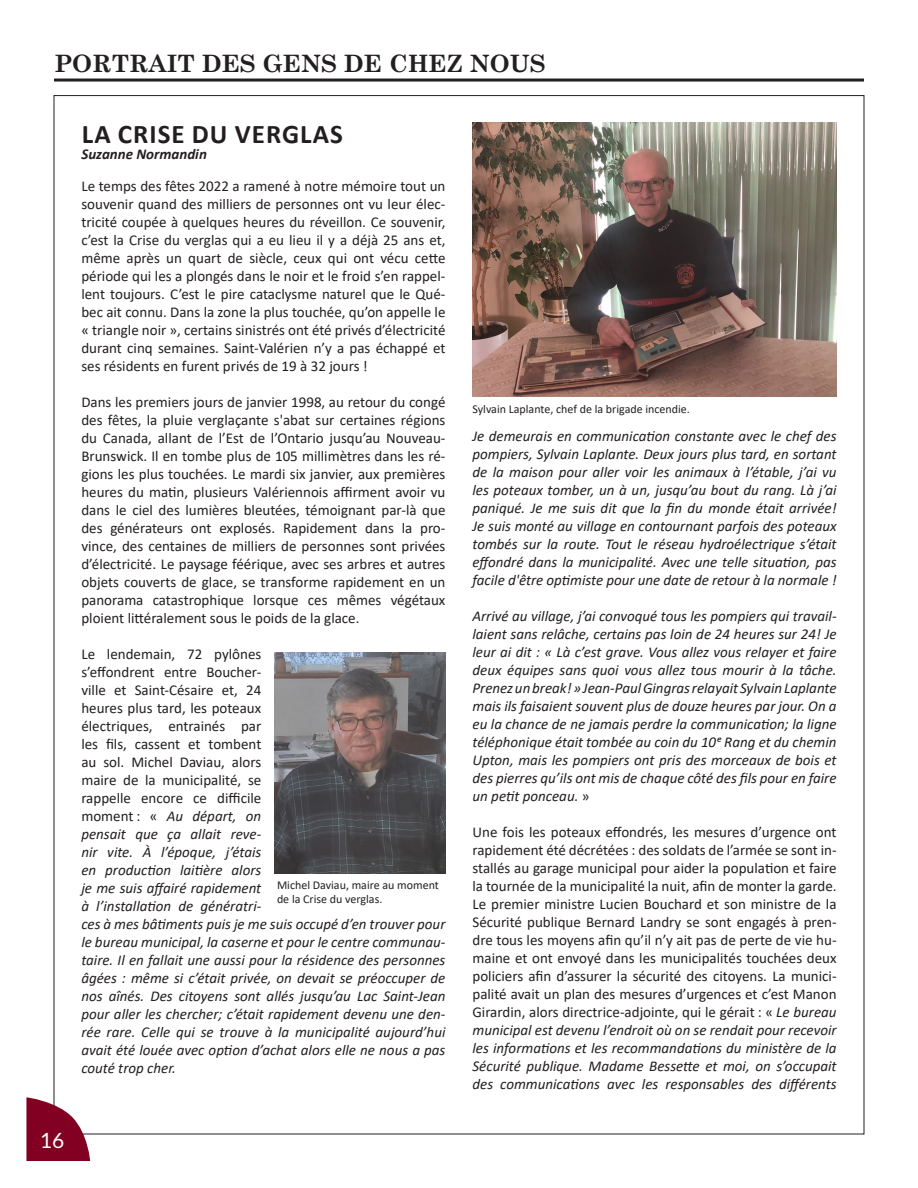
<style>
.page{position:relative;width:918px;height:1188px;background:#fff}
.page>*{position:absolute;margin:0;border:0;box-sizing:border-box;transform-origin:0 0}
.t1{font:700 27px "Calibri";letter-spacing:.04em;color:#231f20}
.titre{font:700 24px "Century Schoolbook";color:#231f20}
.t2{font:21px "Lato";color:#fff}
.t3{font:15px/18px "Calibri";color:#231f20;text-align:justify}
.t4{font:italic 15px/18px "Calibri";color:#231f20;text-align:justify}
.t5{font:italic 700 15px "Calibri";color:#231f20}
.t6{font:12px/14.4px "Calibri";color:#231f20}
.s1{font-style:normal}
.s2{font-style:italic}
</style>
<div class="page">
<hr style="left:54px;top:79px;width:810px;height:3px;background:#231f20">
<img style="left:275px;top:653px;width:171px;height:220px">
<img style="left:472px;top:123px;width:365px;height:273px">
<svg style="left:26px;top:1097px;width:64px;height:64px"></svg>
<p class="titre" style="left:54px;top:44px;width:493px">PORTRAIT DES GENS DE CHEZ NOUS</p>
<p class="t1" style="left:82px;top:115px;width:263px">LA CRISE DU VERGLAS</p>
<p class="t5" style="left:81px;top:144px;width:127px">Suzanne Normandin</p>
<p class="t3" style="left:81px;top:176px;width:366px">Le temps des fêtes 2022 a ramené à notre mémoire tout un souvenir quand des milliers de personnes ont vu leur élec&shy;tricité coupée à quelques heures du réveillon. Ce souvenir, c’est la Crise du verglas qui a eu lieu il y a déjà 25 ans et, même après un quart de siècle, ceux qui ont vécu cette période qui les a plongés dans le noir et le froid s’en rappel&shy;lent toujours. C’est le pire cataclysme naturel que le Qué&shy;bec ait connu. Dans la zone la plus touchée, qu’on appelle le « triangle noir », certains sinistrés ont été privés d’électricité durant cinq semaines. Saint-Valérien n’y a pas échappé et ses résidents en furent privés de 19 à 32 jours !</p>
<p class="t3" style="left:81px;top:392px;width:366px">Dans les premiers jours de janvier 1998, au retour du congé des fêtes, la pluie verglaçante s'abat sur certaines régions du Canada, allant de l’Est de l’Ontario jusqu’au Nouveau-Brunswick. Il en tombe plus de 105 millimètres dans les ré&shy;gions les plus touchées. Le mardi six janvier, aux premières heures du matin, plusieurs Valériennois affirment avoir vu dans le ciel des lumières bleutées, témoignant par-là que des générateurs ont explosés. Rapidement dans la pro&shy;vince, des centaines de milliers de personnes sont privées d’électricité. Le paysage féérique, avec ses arbres et autres objets couverts de glace, se transforme rapidement en un panorama catastrophique lorsque ces mêmes végétaux ploient littéralement sous le poids de la glace.</p>
<p class="t4" style="left:81px;top:644px;width:366px;text-align:left"><span class="s1">Le lendemain, 72 pylônes<br>s’effondrent entre Boucher-<br>ville et Saint-Césaire et, 24<br>heures plus tard, les poteaux<br>électriques, entrainés par<br>les fils, cassent et tombent<br>au sol. Michel Daviau, alors<br>maire de la municipalité, se<br>rappelle encore ce difficile<br>moment : «</span> Au départ, on<br>pensait que ça allait reve-<br>nir vite. À l’époque, j’étais<br>en production laitière alors<br>je me suis affairé rapidement<br>à l’installation de génératri-<br>ces à mes bâtiments puis je me suis occupé d’en trouver pour le bureau municipal, la caserne et pour le centre communau&shy;taire. Il en fallait une aussi pour la résidence des personnes âgées : même si c’était privée, on devait se préoccuper de nos aînés. Des citoyens sont allés jusqu’au Lac Saint-Jean pour aller les chercher; c’était rapidement devenu une den&shy;rée rare. Celle qui se trouve à la municipalité aujourd’hui avait été louée avec option d’achat alors elle ne nous a pas couté trop cher.</p>
<p class="t6" style="left:277px;top:877px;width:163px">Michel Daviau, maire au moment de la Crise du verglas.</p>
<h3 class="t2" style="left:40px;top:1128px;width:26px">16</h3>
<p class="t6" style="left:472px;top:401px;width:219px">Sylvain Laplante, chef de la brigade incendie.</p>
<p class="t4" style="left:472px;top:426px;width:366px">Je demeurais en communication constante avec le chef des pompiers, Sylvain Laplante. Deux jours plus tard, en sortant de la maison pour aller voir les animaux à l’étable, j’ai vu les poteaux tomber, un à un, jusqu’au bout du rang. Là j’ai paniqué. Je me suis dit que la fin du monde était arrivée!<br>Je suis monté au village en contournant parfois des poteaux tombés sur la route. Tout le réseau hydroélectrique s’était effondré dans la municipalité. Avec une telle situation, pas facile d'être optimiste pour une date de retour à la normale !</p>
<p class="t4" style="left:472px;top:606px;width:366px">Arrivé au village, j’ai convoqué tous les pompiers qui travail&shy;laient sans relâche, certains pas loin de 24 heures sur 24! Je leur ai dit : « Là c’est grave. Vous allez vous relayer et faire deux équipes sans quoi vous allez tous mourir à la tâche.<br>Prenez un break! » Jean-Paul Gingras relayait Sylvain Laplante mais ils faisaient souvent plus de douze heures par jour. On a eu la chance de ne jamais perdre la communication; la ligne téléphonique était tombée au coin du 10e Rang et du chemin Upton, mais les pompiers ont pris des morceaux de bois et des pierres qu’ils ont mis de chaque côté des fils pour en faire un petit ponceau. <span class="s1">»</span></p>
<p class="t3" style="left:472px;top:823px;width:366px">Une fois les poteaux effondrés, les mesures d’urgence ont rapidement été décrétées : des soldats de l’armée se sont in&shy;stallés au garage municipal pour aider la population et faire la tournée de la municipalité la nuit, afin de monter la garde.<br>Le premier ministre Lucien Bouchard et son ministre de la Sécurité publique Bernard Landry se sont engagés à pren&shy;dre tous les moyens afin qu’il n’y ait pas de perte de vie hu&shy;maine et ont envoyé dans les municipalités touchées deux policiers afin d’assurer la sécurité des citoyens. La munici&shy;palité avait un plan des mesures d’urgences et c’est Manon Girardin, alors directrice-adjointe, qui le gérait : « <span class="s2">Le bureau municipal est devenu l’endroit où on se rendait pour recevoir les informations et les recommandations du ministère de la Sécurité publique. Madame Bessette et moi, on s’occupait des communications avec les responsables des différents</span></p>
</div>
